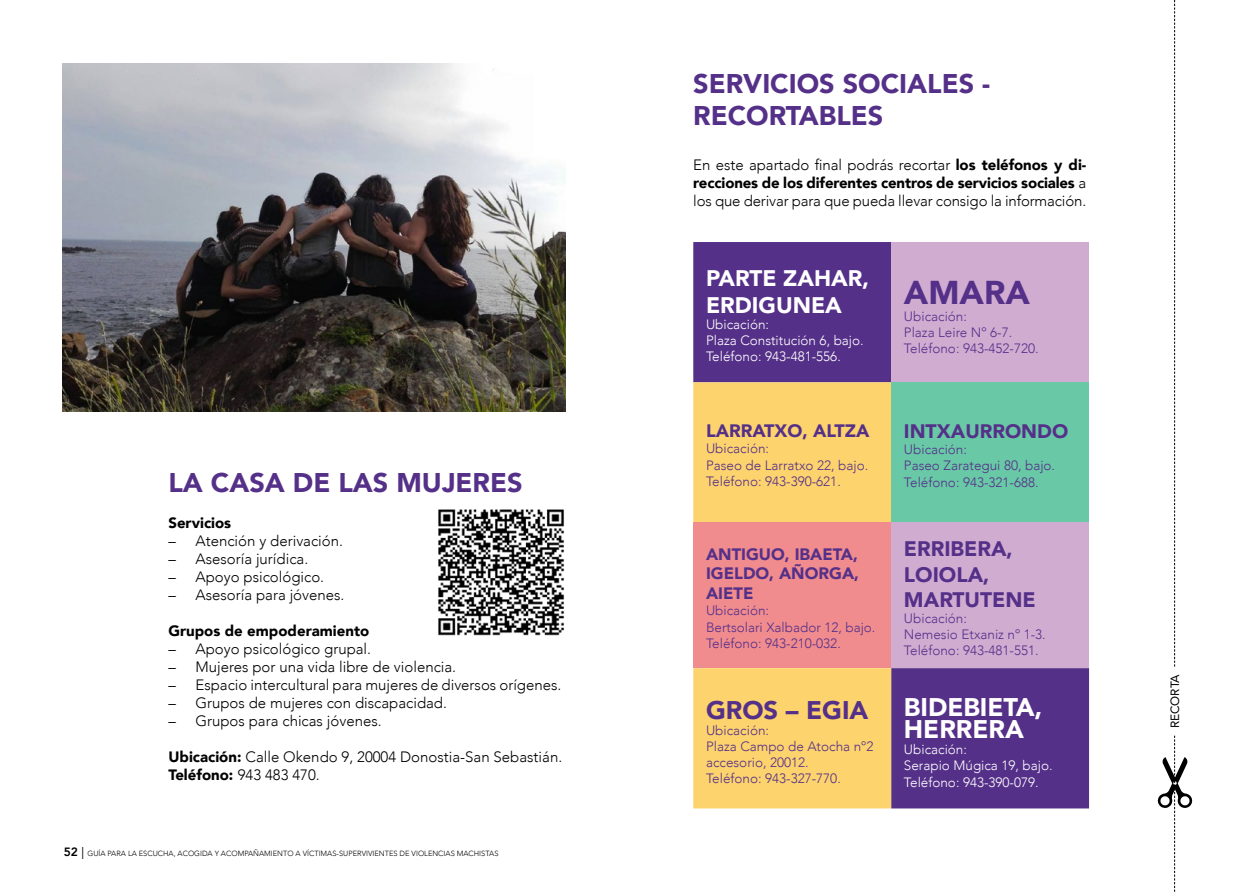
<style>
.page{position:relative;width:1259px;height:893px;background:#fff}
.page>*{position:absolute;margin:0;border:0;box-sizing:border-box;transform-origin:0 0}
.t1{font:900 33px "Avenir";color:#553089}
.t2{font:900 27px/32.4px "Avenir";color:#553089}
.t3{font:900 25.5px/22.5px "Avenir";color:#fff}
.t4{font:900 25.5px "Avenir";color:#553089}
.t5{font:900 22.5px/27px "Avenir";color:#fff}
.t6{font:900 21px/25.2px "Avenir";color:#553089}
.t7{font:900 19.5px "Avenir";color:#553089}
.t8{font:900 18px "Avenir";color:#553089}
.t9{font:900 16.5px/19.8px "Avenir";color:#553089;text-align:justify}
.t10{font:300 15px/18px "Avenir";color:#000}
.t11{font:900 15px "Avenir";color:#000}
.t12{font:300 13.5px/16.2px "Avenir";color:#553089}
.t13{font:300 13.5px/16.2px "Avenir";color:#fff}
.t14{font:12px "Avenir";color:#000}
.t15{font:300 7.5px "Avenir";color:#000}
.s1{font-weight:900}
.s2{font-weight:800;font-size:12px}
</style>
<div class="page">
<img style="left:438px;top:509px;width:126px;height:127px">
<svg style="left:1157px;top:0;width:35px;height:892px"></svg>
<div style="left:693px;top:242px;width:396px;height:566px;background:#553089"></div>
<div style="left:891px;top:242px;width:198px;height:140px;background:#d1acd1"></div>
<div style="left:693px;top:382px;width:198px;height:426px;background:#fdd36d"></div>
<div style="left:891px;top:382px;width:198px;height:141px;background:#69c9a6"></div>
<div style="left:693px;top:523px;width:198px;height:145px;background:#f18c8e"></div>
<div style="left:891px;top:523px;width:198px;height:145px;background:#d1acd1"></div>
<img style="left:62px;top:64px;width:504px;height:347px">
<h2 class="t2" style="left:168px;top:465px;width:355px">LA CASA DE LAS MUJERES</h2>
<p class="t11" style="left:168px;top:510px;width:64px">Servicios</p>
<p class="t10" style="left:168px;top:532px;width:176px">– Atención y derivación.</p>
<p class="t10" style="left:168px;top:550px;width:141px">– Asesoría jurídica.</p>
<p class="t10" style="left:168px;top:568px;width:157px">– Apoyo psicológico.</p>
<p class="t10" style="left:168px;top:586px;width:177px">– Asesoría para jóvenes.</p>
<p class="t11" style="left:168px;top:618px;width:202px">Grupos de empoderamiento</p>
<p class="t10" style="left:168px;top:640px;width:204px">– Apoyo psicológico grupal.</p>
<p class="t10" style="left:168px;top:658px;width:289px">– Mujeres por una vida libre de violencia.</p>
<p class="t10" style="left:168px;top:676px;width:394px">– Espacio intercultural para mujeres de diversos orígenes.</p>
<p class="t10" style="left:168px;top:694px;width:280px">– Grupos de mujeres con discapacidad.</p>
<p class="t10" style="left:168px;top:712px;width:215px">– Grupos para chicas jóvenes.</p>
<p class="t10" style="left:168px;top:748px;width:395px"><span class="s1">Ubicación:</span> Calle Okendo 9, 20004 Donostia-San Sebastián.<br><span class="s1">Teléfono:</span> 943 483 470.</p>
<p class="t15" style="left:64px;top:849px;width:436px"><span class="s2">52</span> GUÍA PARA LA ESCUCHA, ACOGIDA Y ACOMPAÑAMIENTO A VÍCTIMAS-SUPERVIVIENTES DE VIOLENCIAS MACHISTAS</p>
<h2 class="t2" style="left:693px;top:67px;width:298px">SERVICIOS SOCIALES -<br>RECORTABLES</h2>
<p class="t10" style="left:693px;top:156px;width:394px;text-align:justify">En este apartado final podrás recortar <span class="s1">los teléfonos y di&shy;recciones de los diferentes centros de servicios sociales</span> a los que derivar para que pueda llevar consigo la información.</p>
<h3 class="t5" style="left:706px;top:264px;width:164px">PARTE ZAHAR,<br>ERDIGUNEA</h3>
<p class="t13" style="left:706px;top:316px;width:159px">Ubicación:<br>Plaza Constitución 6, bajo.<br>Teléfono: 943-481-556.</p>
<p class="t8" style="left:706px;top:415px;width:165px">LARRATXO, ALTZA</p>
<p class="t12" style="left:706px;top:441px;width:164px">Ubicación:<br>Paseo de Larratxo 22, bajo.<br>Teléfono: 943-390-621.</p>
<p class="t9" style="left:706px;top:543px;width:155px">ANTIGUO, IBAETA, IGELDO, AÑORGA, AIETE</p>
<p class="t12" style="left:706px;top:603px;width:171px">Ubicación:<br>Bertsolari Xalbador 12, bajo.<br>Teléfono: 943-210-032.</p>
<h3 class="t4" style="left:706px;top:688px;width:164px">GROS – EGIA</h3>
<p class="t12" style="left:706px;top:722px;width:169px">Ubicación:<br>Plaza Campo de Atocha nº2 accesorio, 20012.<br>Teléfono: 943-327-770.</p>
<h1 class="t1" style="left:904px;top:265px;width:127px">AMARA</h1>
<p class="t12" style="left:904px;top:308px;width:136px">Ubicación:<br>Plaza Leire Nº 6-7.<br>Teléfono: 943-452-720.</p>
<h3 class="t7" style="left:904px;top:414px;width:166px">INTXAURRONDO</h3>
<p class="t12" style="left:904px;top:441px;width:153px">Ubicación:<br>Paseo Zarategui 80, bajo.<br>Teléfono: 943-321-688.</p>
<h3 class="t6" style="left:904px;top:536px;width:133px">ERRIBERA,<br>LOIOLA,<br>MARTUTENE</h3>
<p class="t12" style="left:904px;top:610px;width:143px">Ubicación:<br>Nemesio Etxaniz nº 1-3.<br>Teléfono: 943-481-551.</p>
<h3 class="t3" style="left:904px;top:695px;width:140px">BIDEBIETA,<br>HERRERA</h3>
<p class="t13" style="left:904px;top:741px;width:150px">Ubicación:<br>Serapio Múgica 19, bajo.<br>Teléfono: 943-390-079.</p>
<p class="t14" style="left:1165px;top:728px;width:56px;rotate:-90deg">RECORTA</p>
</div>
